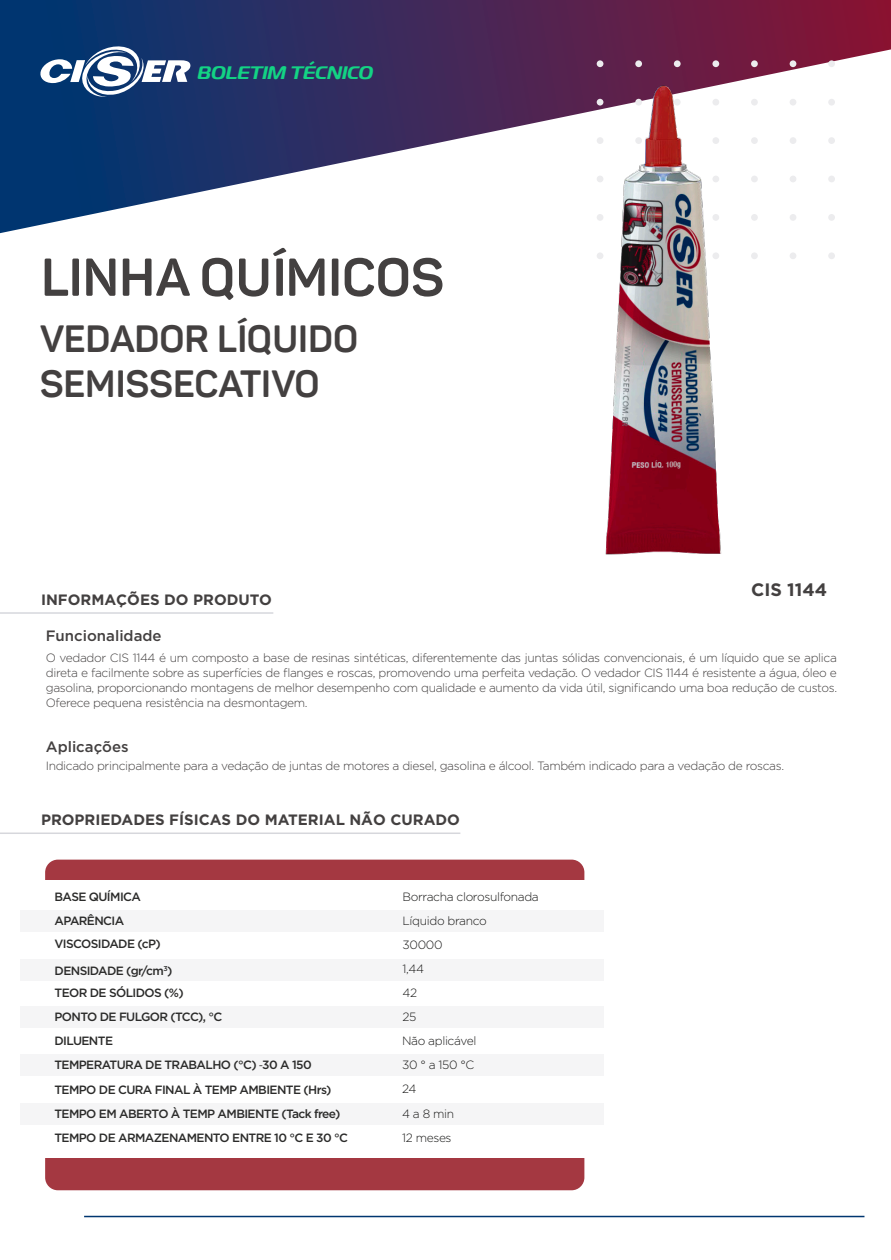
<style>
.page{position:relative;width:891px;height:1260px;background:#fff}
.page>*{position:absolute;margin:0;border:0;box-sizing:border-box;transform-origin:0 0}
.t1{font:700 52.5px "Panton";color:#434040}
.t2{font:700 37.5px/45px "Panton";color:#434040}
.t3{font:italic 700 18px "Magistral W01";color:#13d384}
.t4{font:700 18px "Gotham Pro";color:#434040}
.t5{font:700 15px "Gotham Pro";color:#434040}
.t6{font:500 15px "Gotham Pro";color:#434040}
.t7{font:300 12px/15px "Gotham Pro";letter-spacing:-.03em;color:#434040;text-align:justify}
.t8{font:500 12px/24px "Gotham Pro";letter-spacing:-.05em;color:#2b2b2a}
.t9{font:300 12px/24.2px "Gotham Pro";letter-spacing:-.03em;color:#1b1b1a}
.s1{font-family:"Myriad Pro";font-weight:400}
</style>
<div class="page">
<svg style="left:0;top:0;width:891px;height:233px"></svg>
<hr style="left:84px;top:1216px;width:780px;height:1px;background:#003670">
<div style="left:828px;top:60px;width:7px;height:7px;background:#ececee;border-radius:50%"></div>
<div style="left:828px;top:99px;width:7px;height:7px;background:#ececee;border-radius:50%"></div>
<div style="left:828px;top:137px;width:7px;height:7px;background:#ececee;border-radius:50%"></div>
<div style="left:828px;top:176px;width:7px;height:6px;background:#ececee;border-radius:50%"></div>
<div style="left:828px;top:214px;width:7px;height:7px;background:#ececee;border-radius:50%"></div>
<div style="left:828px;top:252px;width:7px;height:7px;background:#ececee;border-radius:50%"></div>
<svg style="left:39px;top:43px;width:152px;height:54px"></svg>
<img style="left:514px;top:36px;width:294px;height:519px">
<hr style="left:0;top:612px;width:273px;height:2px;background:#d6d7dc">
<hr style="left:0;top:833px;width:460px;height:1px;background:#d6d7dc">
<div style="left:45px;top:860px;width:539px;height:330px;background:#a43841;border-radius:13px"></div>
<div style="left:21px;top:880px;width:583px;height:278px;background:#fff"></div>
<div style="left:21px;top:910px;width:583px;height:22px;background:#f5f5f6"></div>
<div style="left:21px;top:959px;width:583px;height:22px;background:#f5f5f6"></div>
<div style="left:21px;top:1006px;width:583px;height:22px;background:#f5f5f6"></div>
<div style="left:21px;top:1054px;width:583px;height:21px;background:#f5f5f6"></div>
<div style="left:21px;top:1103px;width:583px;height:22px;background:#f5f5f6"></div>
<h3 class="t3" style="left:197px;top:61px;width:177px">BOLETIM TÉCNICO</h3>
<h1 class="t1" style="left:41px;top:245px;width:404px">LINHA QUÍMICOS</h1>
<h2 class="t2" style="left:40px;top:316px;width:320px">VEDADOR LÍQUIDO<br>SEMISSECATIVO</h2>
<h3 class="t4" style="left:751px;top:580px;width:78px">CIS 1144</h3>
<p class="t5" style="left:41px;top:591px;width:232px">INFORMAÇÕES DO PRODUTO</p>
<p class="t6" style="left:46px;top:627px;width:117px">Funcionalidade</p>
<p class="t7" style="left:46px;top:650px;width:793px">O vedador CIS 1144 é um composto a base de resinas sintéticas, diferentemente das juntas sólidas convencionais, é um líquido que se aplica direta e facilmente sobre as superfícies de flanges e roscas, promovendo uma perfeita vedação. O vedador CIS 1144 é resistente a água, óleo e gasolina, proporcionando montagens de melhor desempenho com qualidade e aumento da vida útil, significando uma boa redução de custos.<br>Oferece pequena resistência na desmontagem.</p>
<p class="t6" style="left:46px;top:738px;width:84px">Aplicações</p>
<p class="t7" style="left:46px;top:758px;width:740px">Indicado principalmente para a vedação de juntas de motores a diesel, gasolina e álcool. Também indicado para a vedação de roscas.</p>
<p class="t5" style="left:41px;top:811px;width:420px">PROPRIEDADES FÍSICAS DO MATERIAL NÃO CURADO</p>
<p class="t8" style="left:55px;top:884px;width:88px">BASE QUÍMICA<br>APARÊNCIA</p>
<p class="t9" style="left:403px;top:884px;width:138px">Borracha clorosulfonada</p>
<p class="t9" style="left:403px;top:909px;width:86px">Líquido branco</p>
<p class="t8" style="left:55px;top:932px;width:108px">VISCOSIDADE (cP)</p>
<p class="t9" style="left:403px;top:933px;width:41px">30000<br>1,44</p>
<p class="t8" style="left:55px;top:981px;width:131px">TEOR DE SÓLIDOS (%)</p>
<p class="t9" style="left:403px;top:981px;width:16px">42</p>
<p class="t8" style="left:55px;top:1004px;width:169px">PONTO DE FULGOR (TCC), °C</p>
<p class="t9" style="left:403px;top:1005px;width:15px">25</p>
<p class="t8" style="left:55px;top:958px;width:120px">DENSIDADE (gr/cm<sup>3</sup>)</p>
<p class="t8" style="left:54px;top:1029px;width:60px">DILUENTE</p>
<p class="t9" style="left:402px;top:1029px;width:76px">Não aplicável</p>
<p class="t8" style="left:54px;top:1052px;width:259px">TEMPERATURA DE TRABALHO (°C) <span class="s1">‐</span>30 A 150</p>
<p class="t9" style="left:402px;top:1053px;width:74px">30 ° a 150 °C</p>
<p class="t8" style="left:54px;top:1077px;width:279px">TEMPO DE CURA FINAL À TEMP AMBIENTE (Hrs)</p>
<p class="t9" style="left:402px;top:1077px;width:16px">24</p>
<p class="t8" style="left:54px;top:1101px;width:287px">TEMPO EM ABERTO À TEMP AMBIENTE (Tack free)</p>
<p class="t9" style="left:402px;top:1101px;width:54px">4 a 8 min</p>
<p class="t8" style="left:54px;top:1125px;width:295px">TEMPO DE ARMAZENAMENTO ENTRE 10 °C E 30 °C</p>
<p class="t9" style="left:402px;top:1125px;width:51px">12 meses</p>
</div>
